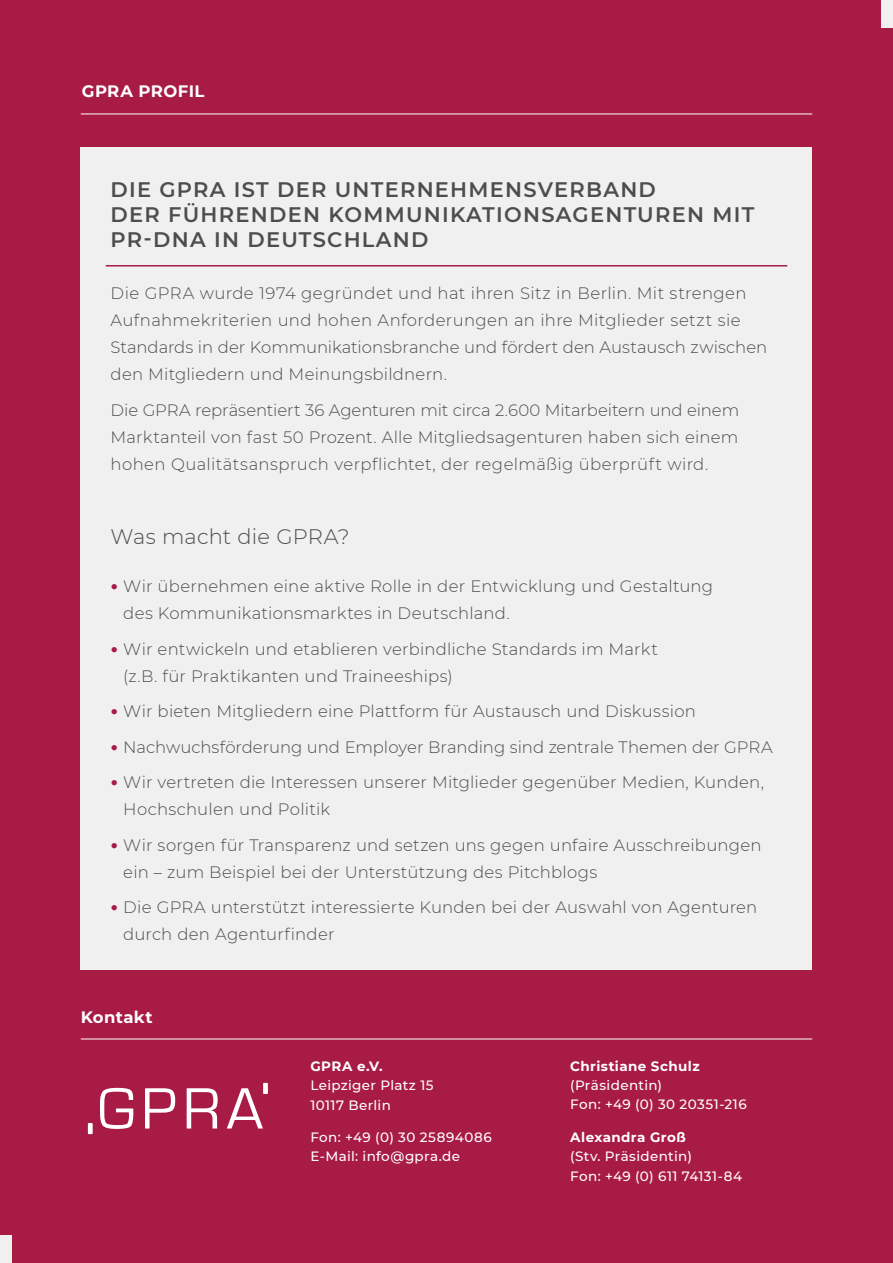
<style>
.page{position:relative;width:893px;height:1263px;background:#a81b45}
.page>*{position:absolute;margin:0;border:0;box-sizing:border-box;transform-origin:0 0}
.t1{font:600 21px/25.2px "Montserrat";letter-spacing:.06em;color:#4d4d4d}
.t2{font:300 21px "Montserrat";color:#4d4d4d}
.t3{font:300 16.5px/27px "Montserrat";letter-spacing:.015em;color:#4d4d4d}
.t4{font:700 16.5px "Montserrat";letter-spacing:.025em;color:#fff}
.t5{font:500 13.5px/19.5px "Montserrat";letter-spacing:.03em;color:#fff}
.t6{font:700 13.5px "Montserrat";letter-spacing:.03em;color:#fff}
.s1{font-family:"Meta Normal LF";font-weight:400;font-size:15px;color:#a81b45}
</style>
<div class="page">
<div style="left:882px;top:0;width:11px;height:28px;background:#f0f0f0"></div>
<div style="left:0;top:1235px;width:11px;height:28px;background:#f0f0f0"></div>
<div style="left:81px;top:148px;width:731px;height:822px;background:#f0f0f0"></div>
<hr style="left:106px;top:265px;width:681px;height:1px;background:#a81b45">
<hr style="left:81px;top:1038px;width:731px;height:1px;background:#fff">
<hr style="left:81px;top:114px;width:731px;height:1px;background:#fff">
<svg style="left:100px;top:1088px;width:163px;height:41px"></svg>
<div style="left:263px;top:1083px;width:5px;height:11px;background:#fff"></div>
<div style="left:88px;top:1123px;width:5px;height:11px;background:#fff"></div>
<p class="t4" style="left:82px;top:79px;width:124px">GPRA PROFIL</p>
<p class="t1" style="left:111px;top:176px;width:645px">DIE GPRA IST DER UNTERNEHMENSVERBAND<br>DER FÜHRENDEN KOMMUNIKATIONSAGENTUREN MIT<br>PR-DNA IN DEUTSCHLAND</p>
<p class="t3" style="left:111px;top:280px;width:658px">Die GPRA wurde 1974 gegründet und hat ihren Sitz in Berlin. Mit strengen Aufnahmekriterien und hohen Anforderungen an ihre Mitglieder setzt sie Standards in der Kommunikationsbranche und fördert den Austausch zwischen den Mitgliedern und Meinungsbildnern.</p>
<p class="t3" style="left:111px;top:396px;width:630px;text-align:justify">Die GPRA repräsentiert 36 Agenturen mit circa 2.600 Mitarbeitern und einem Marktanteil von fast 50 Prozent. Alle Mitgliedsagenturen haben sich einem hohen Qualitätsanspruch verpflichtet, der regelmäßig überprüft wird.</p>
<p class="t2" style="left:111px;top:522px;width:241px">Was macht die GPRA?</p>
<p class="t3" style="left:123px;top:572px;width:591px;text-indent:-13px"><span class="s1">•</span> Wir übernehmen eine aktive Rolle in der Entwicklung und Gestaltung des Kommunikationsmarktes in Deutschland.</p>
<p class="t3" style="left:123px;top:635px;width:536px;text-indent:-13px"><span class="s1">•</span> Wir entwickeln und etablieren verbindliche Standards im Markt (z.B. für Praktikanten und Traineeships)</p>
<p class="t3" style="left:111px;top:697px;width:587px"><span class="s1">•</span> Wir bieten Mitgliedern eine Plattform für Austausch und Diskussion</p>
<p class="t3" style="left:111px;top:733px;width:664px"><span class="s1">•</span> Nachwuchsförderung und Employer Branding sind zentrale Themen der GPRA</p>
<p class="t3" style="left:123px;top:768px;width:642px;text-indent:-13px"><span class="s1">•</span> Wir vertreten die Interessen unserer Mitglieder gegenüber Medien, Kunden,<br>Hochschulen und Politik</p>
<p class="t3" style="left:123px;top:831px;width:640px;text-indent:-13px"><span class="s1">•</span> Wir sorgen für Transparenz und setzen uns gegen unfaire Ausschreibungen ein – zum Beispiel bei der Unterstützung des Pitchblogs</p>
<p class="t3" style="left:123px;top:893px;width:636px;text-indent:-13px"><span class="s1">•</span> Die GPRA unterstützt interessierte Kunden bei der Auswahl von Agenturen durch den Agenturfinder</p>
<p class="t4" style="left:81px;top:1006px;width:73px">Kontakt</p>
<p class="t6" style="left:310px;top:1056px;width:74px">GPRA e.V.</p>
<p class="t5" style="left:310px;top:1075px;width:125px">Leipziger Platz 15<br>10117 Berlin</p>
<p class="t5" style="left:310px;top:1127px;width:183px">Fon: +49 (0) 30 25894086<br>E-Mail: info@gpra.de</p>
<p class="t6" style="left:570px;top:1056px;width:131px">Christiane Schulz</p>
<p class="t5" style="left:570px;top:1075px;width:178px">(Präsidentin)<br>Fon: +49 (0) 30 20351-216</p>
<p class="t6" style="left:570px;top:1127px;width:117px">Alexandra Groß</p>
<p class="t5" style="left:570px;top:1146px;width:173px">(Stv. Präsidentin)<br>Fon: +49 (0) 611 74131-84</p>
</div>
